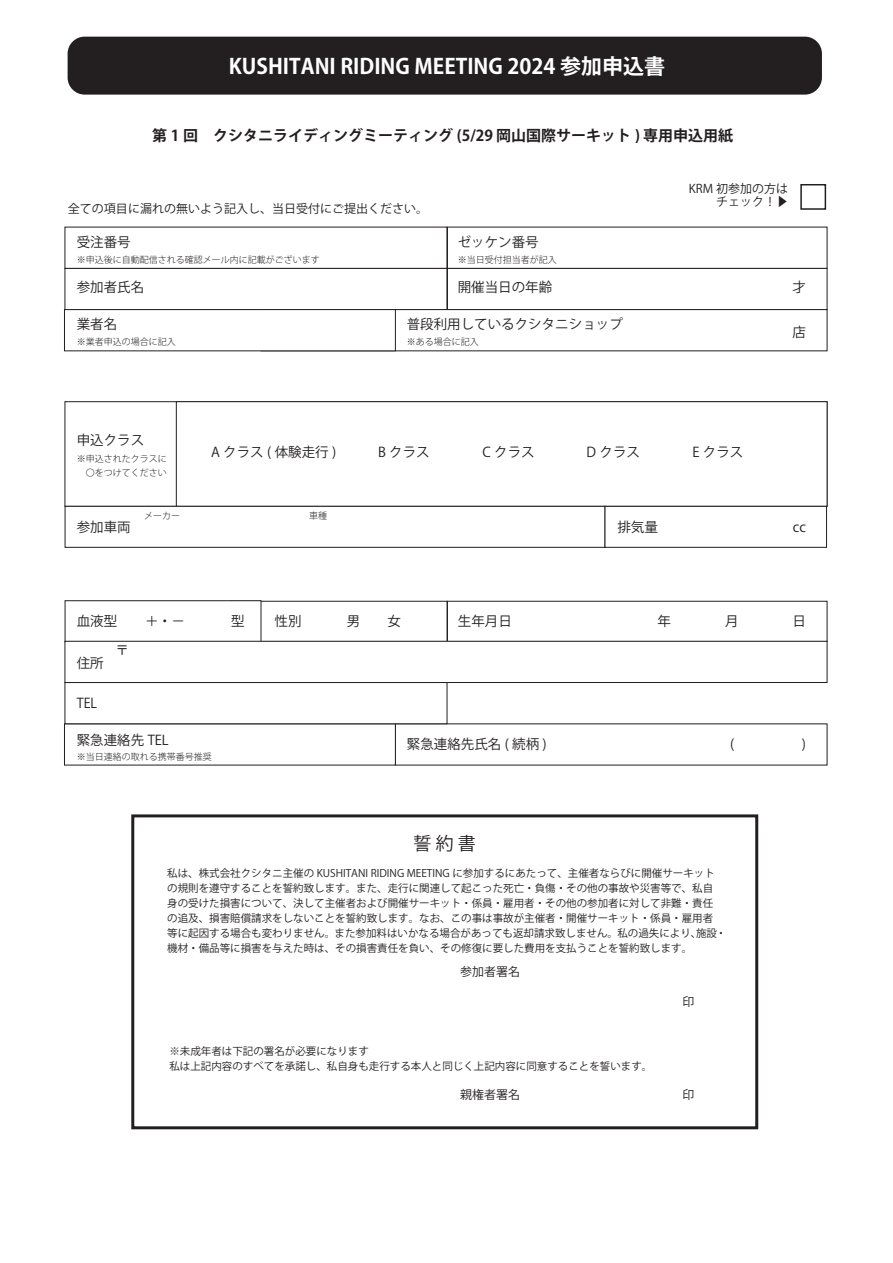
<style>
.page{position:relative;width:893px;height:1263px;background:#fff}
.page>*{position:absolute;margin:0;border:0;box-sizing:border-box;transform-origin:0 0}
.t1{font:700 21px "Koz Go Pr 6 N";color:#fff}
.t2{font:18px "Koz Go Pr 6 N";color:#231f20}
.t3{font:700 15px "Koz Go Pr 6 N";color:#231f20}
.t4{font:13.5px "Koz Go Pr 6 N";color:#231f20}
.t5{font:13.5px "Koz Go Pr 6 N";color:#231f20;scale:.96 1}
.t6{font:12px/13.5px "Koz Go Pr 6 N";color:#231f20;text-align:right}
.t7{font:10.5px/15px "Koz Go Pr 6 N";color:#231f20}
.t8{font:300 9px/13.5px "Koz Go Pr 6 N";color:#231f20}
</style>
<div class="page">
<div style="left:68px;top:37px;width:754px;height:58px;background:#231f20;border-radius:17px"></div>
<div style="left:800px;top:184px;width:26px;height:26px;border:2px solid #231f20"></div>
<div style="left:131px;top:814px;width:627px;height:315px;border:3px solid #231f20"></div>
<div style="left:65px;top:268px;width:382px;height:42px;background:#fff;border:1px solid #231f20"></div>
<div style="left:447px;top:268px;width:380px;height:42px;background:#fff;border:1px solid #231f20"></div>
<div style="left:261px;top:309px;width:566px;height:42px;background:#fff;border:1px solid #231f20"></div>
<div style="left:64px;top:309px;width:332px;height:42px;background:#fff;border:1px solid #231f20"></div>
<div style="left:65px;top:401px;width:762px;height:105px;background:#fff;border:1px solid #231f20"></div>
<div style="left:176px;top:401px;width:651px;height:105px;background:#fff;border:1px solid #231f20"></div>
<div style="left:605px;top:506px;width:222px;height:41px;background:#fff;border:1px solid #231f20"></div>
<div style="left:65px;top:506px;width:540px;height:41px;background:#fff;border:1px solid #231f20"></div>
<div style="left:447px;top:601px;width:380px;height:41px;background:#fff;border:1px solid #231f20"></div>
<div style="left:230px;top:601px;width:217px;height:41px;background:#fff;border:1px solid #231f20"></div>
<div style="left:65px;top:600px;width:196px;height:42px;background:#fff;border:1px solid #231f20"></div>
<div style="left:65px;top:641px;width:762px;height:42px;background:#fff;border:1px solid #231f20"></div>
<div style="left:65px;top:682px;width:382px;height:42px;background:#fff;border:1px solid #231f20"></div>
<h1 class="t1" style="left:229px;top:55px;width:438px">KUSHITANI RIDING MEETING 2024 参加申込書</h1>
<h3 class="t3" style="left:152px;top:127px;width:583px">第 1 回　クシタニライディングミーティング (5/29 岡山国際サーキット ) 専用申込用紙</h3>
<p class="t6" style="left:689px;top:182px;width:101px">KRM 初参加の方はチェック！▶</p>
<p class="t6" style="left:68px;top:202px;width:361px">全ての項目に漏れの無いよう記入し、当日受付にご提出ください。</p>
<p class="t4" style="left:77px;top:234px;width:56px">受注番号</p>
<p class="t8" style="left:77px;top:253px;width:245px">※申込後に自動配信される確認メール内に記載がございます</p>
<p class="t4" style="left:458px;top:234px;width:82px">ゼッケン番号</p>
<p class="t8" style="left:458px;top:253px;width:100px">※当日受付担当者が記入</p>
<p class="t4" style="left:77px;top:279px;width:69px">参加者氏名</p>
<p class="t4" style="left:458px;top:279px;width:96px">開催当日の年齢</p>
<p class="t4" style="left:792px;top:279px;width:15px">才</p>
<p class="t4" style="left:77px;top:317px;width:42px">業者名</p>
<p class="t8" style="left:77px;top:335px;width:101px">※業者申込の場合に記入</p>
<p class="t4" style="left:77px;top:432px;width:69px">申込クラス</p>
<p class="t8" style="left:77px;top:452px;width:92px">※申込されたクラスに　〇をつけてください</p>
<p class="t4" style="left:407px;top:317px;width:217px">普段利用しているクシタニショップ</p>
<p class="t8" style="left:407px;top:335px;width:73px">※ある場合に記入</p>
<p class="t4" style="left:211px;top:445px;width:127px">A クラス ( 体験走行 )</p>
<p class="t4" style="left:378px;top:445px;width:53px">B クラス</p>
<p class="t4" style="left:482px;top:445px;width:54px">C クラス</p>
<p class="t4" style="left:586px;top:445px;width:55px">D クラス</p>
<p class="t4" style="left:692px;top:445px;width:52px">E クラス</p>
<p class="t4" style="left:792px;top:324px;width:15px">店</p>
<p class="t8" style="left:144px;top:509px;width:37px">メーカー</p>
<p class="t8" style="left:309px;top:509px;width:19px">車種</p>
<p class="t4" style="left:617px;top:519px;width:42px">排気量</p>
<p class="t4" style="left:77px;top:519px;width:56px">参加車両</p>
<p class="t4" style="left:793px;top:519px;width:15px">cc</p>
<p class="t4" style="left:77px;top:613px;width:42px">血液型</p>
<p class="t4" style="left:145px;top:613px;width:42px">＋ ・ －</p>
<p class="t4" style="left:231px;top:613px;width:15px">型</p>
<p class="t4" style="left:77px;top:655px;width:29px">住所</p>
<p class="t5" style="left:77px;top:695px;width:23px">TEL</p>
<p class="t4" style="left:116px;top:643px;width:15px">〒</p>
<p class="t4" style="left:77px;top:733px;width:93px">緊急連絡先 TEL</p>
<p class="t8" style="left:77px;top:750px;width:137px">※当日連絡の取れる携帯番号推奨</p>
<p class="t4" style="left:275px;top:613px;width:28px">性別</p>
<p class="t4" style="left:347px;top:613px;width:55px">男　　女</p>
<p class="t4" style="left:458px;top:613px;width:55px">生年月日</p>
<p class="t4" style="left:407px;top:737px;width:141px">緊急連絡先氏名 ( 続柄 )</p>
<p class="t4" style="left:730px;top:737px;width:6px">(</p>
<p class="t4" style="left:802px;top:737px;width:6px">)</p>
<h2 class="t2" style="left:414px;top:833px;width:64px">誓 約 書</h2>
<p class="t7" style="left:167px;top:866px;width:561px">私は、株式会社クシタニ主催の KUSHITANI RIDING MEETING に参加するにあたって、主催者ならびに開催サーキットの規則を遵守することを誓約致します。また、走行に関連して起こった死亡・負傷・その他の事故や災害等で、私自身の受けた損害について、決して主催者および開催サーキット・係員・雇用者・その他の参加者に対して非難・責任の追及、損害賠償請求をしないことを誓約致します。なお、この事は事故が主催者・開催サーキット・係員・雇用者等に起因する場合も変わりません。また参加料はいかなる場合があっても返却請求致しません。私の過失により、施設・機材・備品等に損害を与えた時は、その損害責任を負い、その修復に要した費用を支払うことを誓約致します。</p>
<p class="t6" style="left:460px;top:965px;width:61px">参加者署名</p>
<p class="t7" style="left:169px;top:1044px;width:484px">※未成年者は下記の署名が必要になります<br>私は上記内容のすべてを承諾し、私自身も走行する本人と同じく上記内容に同意することを誓います。</p>
<p class="t6" style="left:460px;top:1088px;width:61px">親権者署名</p>
<p class="t6" style="left:683px;top:995px;width:13px">印</p>
<p class="t6" style="left:683px;top:1088px;width:13px">印</p>
</div>
